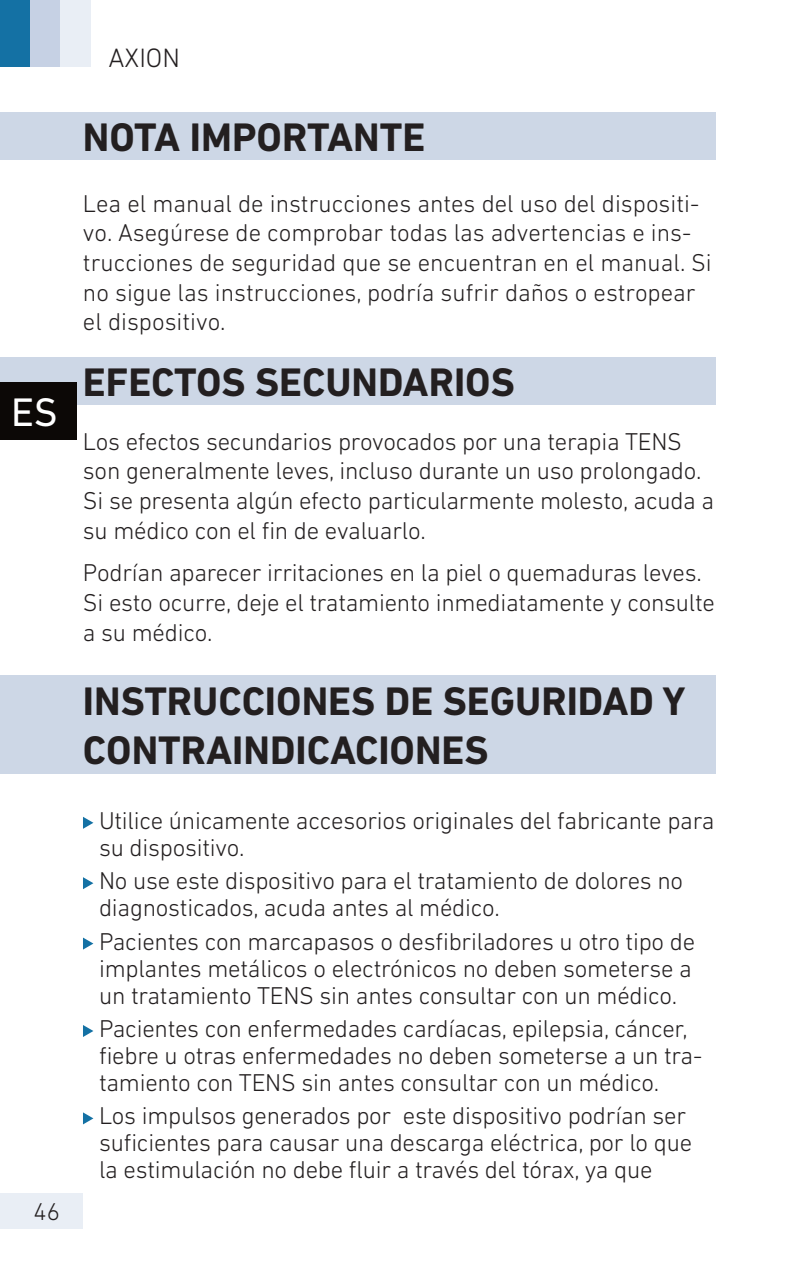
<style>
.page{position:relative;width:798px;height:1276px;background:#fff}
.page>*{position:absolute;margin:0;border:0;box-sizing:border-box;transform-origin:0 0}
.L_Schwarz_unterlegt{font:700 40.5px "DIN Next LT Pro";color:#231f20}
.t1{font:40.5px "DIN Next LT Pro";color:#fff}
.t2{font:300 27px "DIN Next LT Pro";color:#231f20}
.Aufzählung{font:300 24.75px/27px "DIN Next LT Pro";letter-spacing:-.01em;color:#231f20}
.laufender_Text{font:300 24.75px/29.7px "DIN Next LT Pro";letter-spacing:-.01em;color:#231f20}
</style>
<div class="page">
<div style="left:0;top:112px;width:714px;height:47px;background:#cdd7e6"></div>
<div style="left:0;top:357px;width:714px;height:47px;background:#cdd7e6"></div>
<svg style="left:83px;top:817px;width:10px;height:12px"></svg>
<svg style="left:83px;top:877px;width:10px;height:12px"></svg>
<svg style="left:83px;top:937px;width:10px;height:12px"></svg>
<svg style="left:83px;top:1025px;width:10px;height:12px"></svg>
<svg style="left:83px;top:1112px;width:10px;height:12px"></svg>
<div style="left:0;top:675px;width:714px;height:99px;background:#cdd7e6"></div>
<div style="left:0;top:1193px;width:83px;height:35px;background:#e9eef5"></div>
<div style="left:0;top:0;width:30px;height:67px;background:#1471a4"></div>
<div style="left:30px;top:0;width:31px;height:67px;background:#c6d1e4"></div>
<div style="left:61px;top:0;width:30px;height:67px;background:#e9eef5"></div>
<div style="left:0;top:382px;width:77px;height:58px;background:#0c0806"></div>
<h1 class="t1" style="left:11px;top:389px;width:48px">ES</h1>
<p class="laufender_Text" style="left:33px;top:1196px;width:28px">46</p>
<p class="t2" style="left:108px;top:42px;width:73px">AXION</p>
<p class="L_Schwarz_unterlegt" style="left:83px;top:113px;width:344px">NOTA IMPORTANTE</p>
<p class="laufender_Text" style="left:83px;top:188px;width:630px">Lea el manual de instrucciones antes del uso del dispositi&shy;vo. Asegúrese de comprobar todas las advertencias e ins&shy;trucciones de seguridad que se encuentran en el manual. Si no sigue las instrucciones, podría sufrir daños o estropear el dispositivo.</p>
<p class="L_Schwarz_unterlegt" style="left:83px;top:358px;width:433px">EFECTOS SECUNDARIOS</p>
<p class="laufender_Text" style="left:83px;top:426px;width:632px">Los efectos secundarios provocados por una terapia TENS son generalmente leves, incluso durante un uso prolongado.<br>Si se presenta algún efecto particularmente molesto, acuda a su médico con el fin de evaluarlo.</p>
<p class="laufender_Text" style="left:83px;top:558px;width:633px">Podrían aparecer irritaciones en la piel o quemaduras leves.<br>Si esto ocurre, deje el tratamiento inmediatamente y consulte a su médico.</p>
<p class="L_Schwarz_unterlegt" style="left:83px;top:678px;width:604px">INSTRUCCIONES DE SEGURIDAD Y</p>
<p class="L_Schwarz_unterlegt" style="left:83px;top:726px;width:407px">CONTRAINDICACIONES</p>
<p class="Aufzählung" style="left:99px;top:806px;width:616px">Utilice únicamente accesorios originales del fabricante para su dispositivo.</p>
<p class="Aufzählung" style="left:99px;top:867px;width:585px">No use este dispositivo para el tratamiento de dolores no diagnosticados, acuda antes al médico.</p>
<p class="Aufzählung" style="left:99px;top:927px;width:597px">Pacientes con marcapasos o desfibriladores u otro tipo de implantes metálicos o electrónicos no deben someterse a un tratamiento TENS sin antes consultar con un médico.</p>
<p class="Aufzählung" style="left:99px;top:1015px;width:604px">Pacientes con enfermedades cardíacas, epilepsia, cáncer, fiebre u otras enfermedades no deben someterse a un tra&shy;tamiento con TENS sin antes consultar con un médico.</p>
<p class="Aufzählung" style="left:99px;top:1102px;width:594px">Los impulsos generados por este dispositivo podrían ser suficientes para causar una descarga eléctrica, por lo que la estimulación no debe fluir a través del tórax, ya que</p>
</div>
